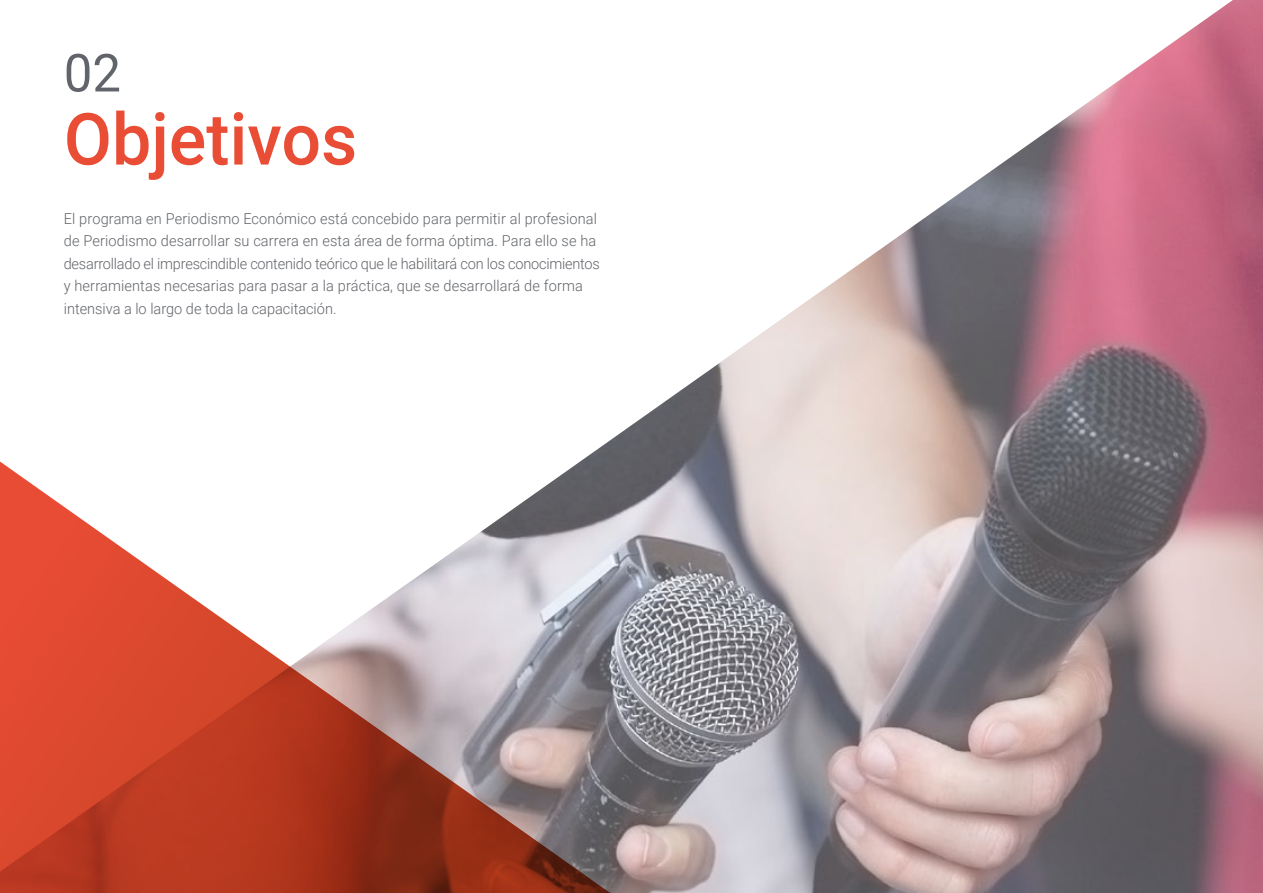
<style>
.page{position:relative;width:1263px;height:893px;background:#fff}
.page>*{position:absolute;margin:0;border:0;box-sizing:border-box;transform-origin:0 0}
.t1{font:500 72px "Roboto";color:#e94d35}
.t2{font:52.5px "Roboto";color:#61646a}
.t3{font:300 15px/22.5px "Roboto";letter-spacing:.01em;color:#61646a}
</style>
<div class="page">
<img style="left:602px;top:0;width:661px;height:893px">
<svg style="left:0;top:446px;width:640px;height:447px"></svg>
<h2 class="t2" style="left:64px;top:36px;width:59px">02</h2>
<h1 class="t1" style="left:64px;top:89px;width:295px">Objetivos</h1>
<p class="t3" style="left:64px;top:207px;width:538px">El programa en Periodismo Económico está concebido para permitir al profesional de Periodismo desarrollar su carrera en esta área de forma óptima. Para ello se ha desarrollado el imprescindible contenido teórico que le habilitará con los conocimientos y herramientas necesarias para pasar a la práctica, que se desarrollará de forma intensiva a lo largo de toda la capacitación.</p>
</div>
